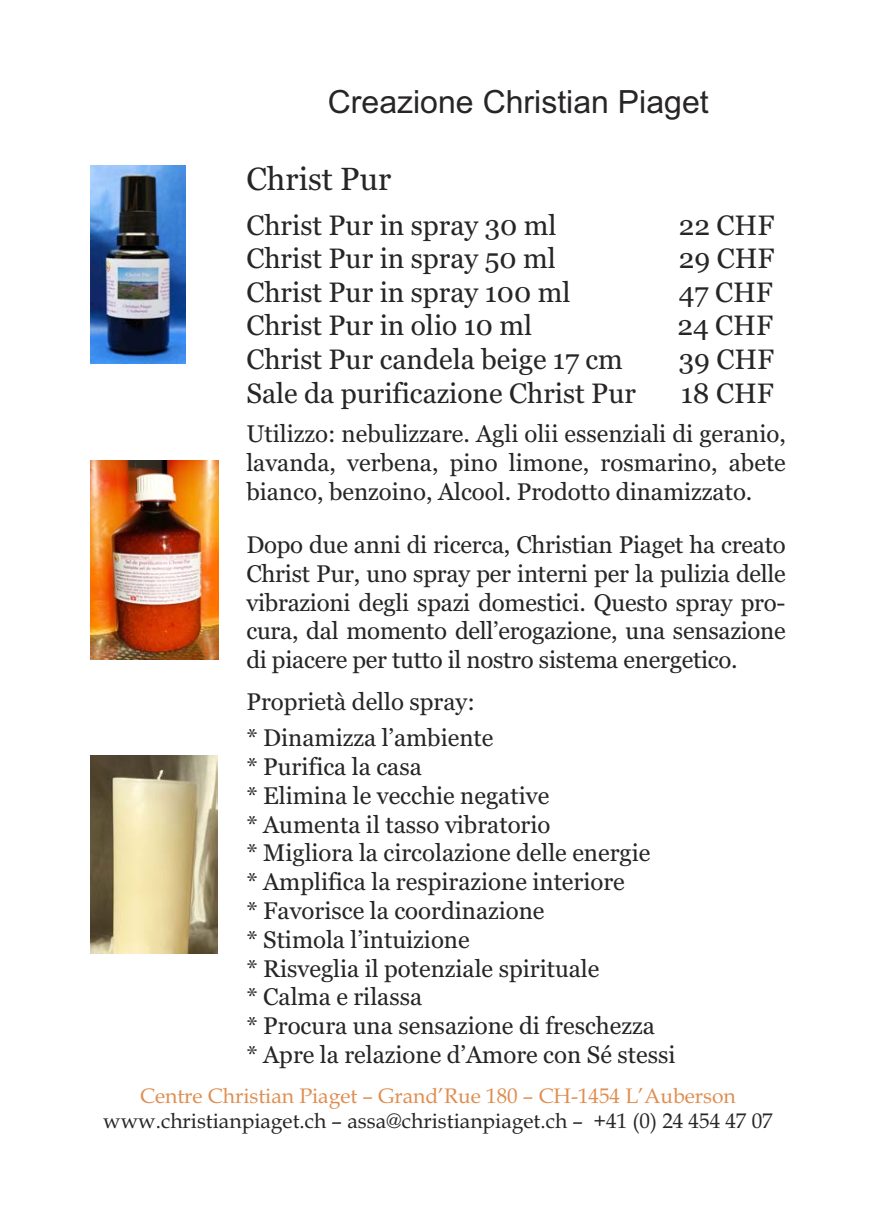
<style>
.page{position:relative;width:876px;height:1227px;background:#fff}
.page>*{position:absolute;margin:0;border:0;box-sizing:border-box;transform-origin:0 0}
.t1{font:32px "Arial";color:#272526}
.t2{font:32px "Georgia";color:#272526}
.t3{font:28px "Georgia";color:#272526}
.t4{font:24px/28.8px "Georgia";color:#272526;text-align:justify}
.t5{font:21px "Book Antiqua";color:#272526}
.t6{font:21px "Book Antiqua";color:#df8e51}
</style>
<div class="page">
<img style="left:90px;top:165px;width:95px;height:199px">
<img style="left:90px;top:460px;width:128px;height:199px">
<img style="left:90px;top:756px;width:127px;height:197px">
<h1 class="t1" style="left:327px;top:90px;width:382px">Creazione Christian Piaget</h1>
<h1 class="t2" style="left:246px;top:165px;width:146px">Christ Pur</h1>
<p class="t3" style="left:246px;top:213px;width:311px">Christ Pur in spray 30 ml</p>
<p class="t3" style="left:678px;top:213px;width:97px">22 CHF</p>
<p class="t3" style="left:246px;top:247px;width:311px">Christ Pur in spray 50 ml</p>
<p class="t3" style="left:678px;top:247px;width:97px">29 CHF</p>
<p class="t3" style="left:246px;top:280px;width:325px">Christ Pur in spray 100 ml</p>
<p class="t3" style="left:678px;top:280px;width:95px">47 CHF</p>
<p class="t3" style="left:246px;top:314px;width:287px">Christ Pur in olio 10 ml</p>
<p class="t3" style="left:677px;top:314px;width:97px">24 CHF</p>
<p class="t3" style="left:246px;top:348px;width:378px">Christ Pur candela beige 17 cm</p>
<p class="t3" style="left:678px;top:348px;width:97px">39 CHF</p>
<p class="t3" style="left:246px;top:381px;width:391px">Sale da purificazione Christ Pur</p>
<p class="t3" style="left:680px;top:381px;width:94px">18 CHF</p>
<p class="t4" style="left:246px;top:421px;width:540px">Utilizzo: nebulizzare. Agli olii essenziali di geranio, lavanda, verbena, pino limone, rosmarino, abete bianco, benzoino, Alcool. Prodotto dinamizzato.</p>
<p class="t4" style="left:246px;top:532px;width:540px">Dopo due anni di ricerca, Christian Piaget ha creato Christ Pur, uno spray per interni per la pulizia delle vibrazioni degli spazi domestici. Questo spray pro&shy;cura, dal momento dell’erogazione, una sensazione di piacere per tutto il nostro sistema energetico.</p>
<p class="t4" style="left:246px;top:685px;width:248px;line-height:36px">Proprietà dello spray:<br>* Dinamizza l’ambiente</p>
<p class="t4" style="left:246px;top:754px;width:430px;text-align:left">* Purifica la casa<br>* Elimina le vecchie negative<br>* Aumenta il tasso vibratorio<br>* Migliora la circolazione delle energie<br>* Amplifica la respirazione interiore<br>* Favorisce la coordinazione<br>* Stimola l’intuizione<br>* Risveglia il potenziale spirituale<br>* Calma e rilassa<br>* Procura una sensazione di freschezza<br>* Apre la relazione d’Amore con Sé stessi</p>
<p class="t6" style="left:140px;top:1087px;width:596px">Centre Christian Piaget – Grand’Rue 180 – CH-1454 L’Auberson</p>
<p class="t5" style="left:103px;top:1113px;width:670px">www.christianpiaget.ch – assa@christianpiaget.ch – +41 (0) 24 454 47 07</p>
</div>
